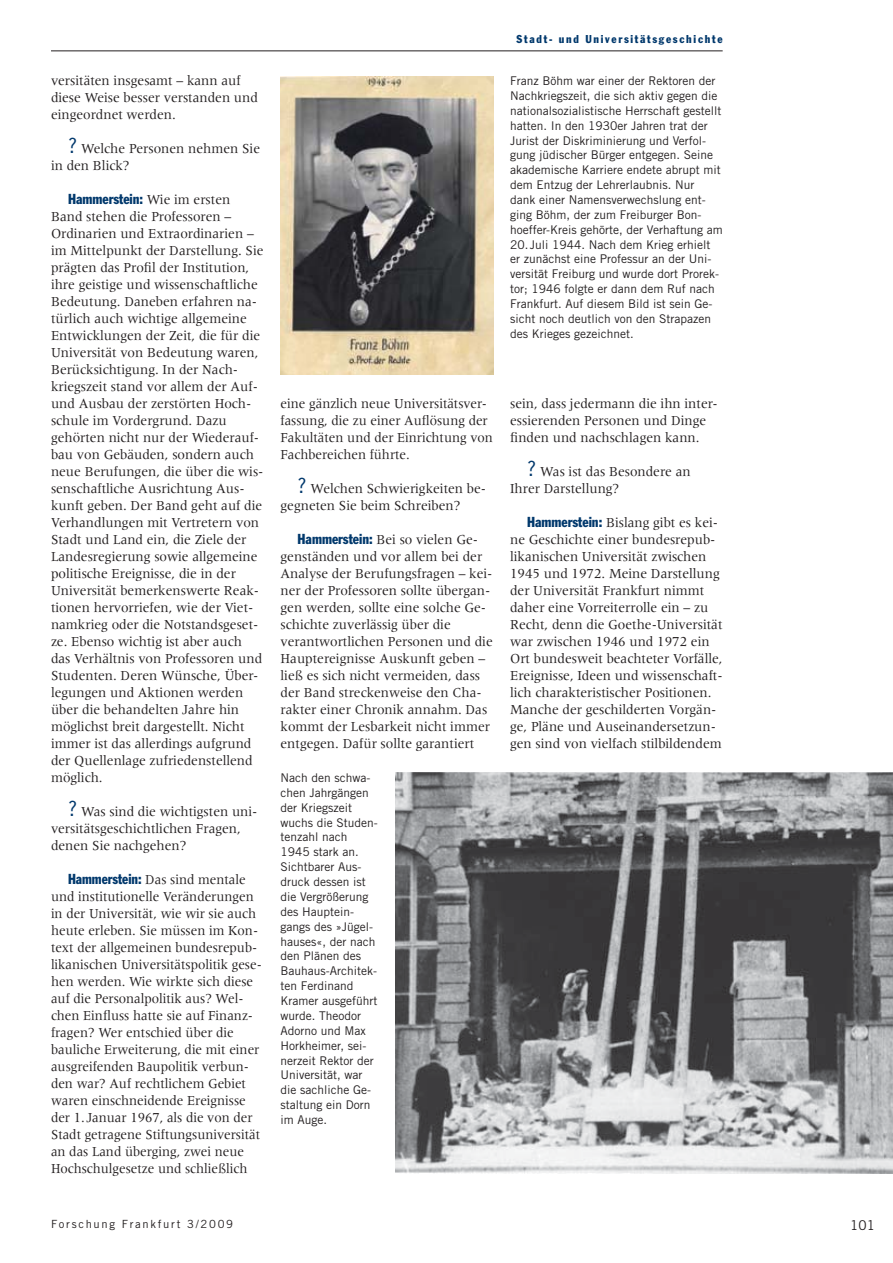
<style>
.page{position:relative;width:893px;height:1263px;background:#fff}
.page>*{position:absolute;margin:0;border:0;box-sizing:border-box;transform-origin:0 0}
.t1{font:14.25px/17px "Meridien";color:#231f20;scale:.95 1}
.t2{font:14.25px/17px "Meridien";color:#231f20;scale:.93 1}
.t3{font:condensed 14.25px "Franklin Gothic";color:#00386c;scale:.95 1}
.t4{font:13.5px "Trade Gothic";color:#231f20}
.t5{font:12px/14.9px "Trade Gothic";color:#231f20}
.t6{font:condensed 11.25px "Franklin Gothic";letter-spacing:.15em;color:#00386c}
.t7{font:11.25px "Trade Gothic";letter-spacing:.15em;color:#231f20}
.s1{font-family:"Trade Gothic";font-size:21px;color:#00386c}
.s2{font-family:"Meridien";font-stretch:normal;color:#231f20}
.s3{font-family:"Franklin Gothic";font-stretch:condensed;color:#00386c}
</style>
<div class="page">
<hr style="left:51px;top:50px;width:672px;height:1px;background:#231f20">
<img style="left:281px;top:77px;width:212px;height:297px">
<img style="left:395px;top:773px;width:498px;height:400px">
<p class="t1" style="left:51px;top:73px;width:219px">versitäten insgesamt – kann auf diese Weise besser verstanden und eingeordnet werden.</p>
<p class="t1" style="left:51px;top:141px;width:222px;text-indent:17px"><span class="s1">?</span> Welche Personen nehmen Sie in den Blick?</p>
<p class="t3" style="left:68px;top:194px;width:172px">Hammerstein: <span class="s2">Wie im ersten</span></p>
<p class="t1" style="left:51px;top:209px;width:225px">Band stehen die Professoren – Ordinarien und Extraordinarien – im Mittelpunkt der Darstellung. Sie prägten das Profil der Institution, ihre geistige und wissenschaftliche Bedeutung. Daneben erfahren na&shy;türlich auch wichtige allgemeine Entwicklungen der Zeit, die für die Universität von Bedeutung waren, Berücksichtigung. In der Nach&shy;kriegszeit stand vor allem der Auf&shy;und Ausbau der zerstörten Hoch&shy;schule im Vordergrund. Dazu gehörten nicht nur der Wiederauf&shy;bau von Gebäuden, sondern auch neue Berufungen, die über die wis&shy;senschaftliche Ausrichtung Aus&shy;kunft geben. Der Band geht auf die Verhandlungen mit Vertretern von Stadt und Land ein, die Ziele der Landesregierung sowie allgemeine politische Ereignisse, die in der Universität bemerkenswerte Reak&shy;tionen hervorriefen, wie der Viet&shy;namkrieg oder die Notstandsgeset&shy;ze. Ebenso wichtig ist aber auch das Verhältnis von Professoren und Studenten. Deren Wünsche, Über&shy;legungen und Aktionen werden über die behandelten Jahre hin möglichst breit dargestellt. Nicht immer ist das allerdings aufgrund der Quellenlage zufriedenstellend möglich.</p>
<p class="t1" style="left:51px;top:804px;width:219px;text-indent:17px"><span class="s1">?</span> Was sind die wichtigsten uni&shy;versitätsgeschichtlichen Fragen, denen Sie nachgehen?</p>
<p class="t2" style="left:51px;top:872px;width:228px;text-indent:17px"><span class="s3">Hammerstein:</span> Das sind mentale und institutionelle Veränderungen in der Universität, wie wir sie auch heute erleben. Sie müssen im Kon&shy;text der allgemeinen bundesrepub&shy;likanischen Universitätspolitik gese&shy;hen werden. Wie wirkte sich diese auf die Personalpolitik aus? Wel&shy;chen Einfluss hatte sie auf Finanz&shy;fragen? Wer entschied über die bauliche Erweiterung, die mit einer ausgreifenden Baupolitik verbun&shy;den war? Auf rechtlichem Gebiet waren einschneidende Ereignisse der 1. Januar 1967, als die von der Stadt getragene Stiftungsuniversität an das Land überging, zwei neue Hochschulgesetze und schließlich</p>
<p class="t6" style="left:517px;top:35px;width:207px">Stadt- und Universitätsgeschichte</p>
<p class="t5" style="left:510px;top:74px;width:214px">Franz Böhm war einer der Rektoren der Nachkriegszeit, die sich aktiv gegen die nationalsozialistische Herrschaft gestellt hatten. In den 1930er Jahren trat der Jurist der Diskriminierung und Verfol&shy;gung jüdischer Bürger entgegen. Seine akademische Karriere endete abrupt mit dem Entzug der Lehrerlaubnis. Nur dank einer Namensverwechslung ent&shy;ging Böhm, der zum Freiburger Bon&shy;hoeffer-Kreis gehörte, der Verhaftung am</p>
<p class="t5" style="left:510px;top:238px;width:210px">20. Juli 1944. Nach dem Krieg erhielt er zunächst eine Professur an der Uni&shy;versität Freiburg und wurde dort Prorek&shy;tor; 1946 folgte er dann dem Ruf nach Frankfurt. Auf diesem Bild ist sein Ge&shy;sicht noch deutlich von den Strapazen des Krieges gezeichnet.</p>
<p class="t2" style="left:281px;top:396px;width:230px">eine gänzlich neue Universitätsver&shy;fassung, die zu einer Auflösung der Fakultäten und der Einrichtung von Fachbereichen führte.</p>
<p class="t1" style="left:281px;top:481px;width:218px;text-indent:17px"><span class="s1">?</span> Welchen Schwierigkeiten be&shy;gegneten Sie beim Schreiben?</p>
<p class="t1" style="left:281px;top:532px;width:225px;text-indent:17px"><span class="s3">Hammerstein:</span> Bei so vielen Ge&shy;genständen und vor allem bei der Analyse der Berufungsfragen – kei&shy;ner der Professoren sollte übergan&shy;gen werden, sollte eine solche Ge&shy;schichte zuverlässig über die verantwortlichen Personen und die Hauptereignisse Auskunft geben – ließ es sich nicht vermeiden, dass der Band streckenweise den Cha&shy;rakter einer Chronik annahm. Das kommt der Lesbarkeit nicht immer entgegen. Dafür sollte garantiert</p>
<p class="t5" style="left:281px;top:771px;width:99px">Nach den schwa&shy;chen Jahrgängen der Kriegszeit wuchs die Studen&shy;tenzahl nach<br>1945 stark an.<br>Sichtbarer Aus&shy;druck dessen ist die Vergrößerung des Hauptein&shy;gangs des »Jügel&shy;hauses«, der nach den Plänen des<br>Bauhaus-Architek&shy;ten Ferdinand<br>Kramer ausgeführt wurde. Theodor<br>Adorno und Max<br>Horkheimer, sei&shy;nerzeit Rektor der<br>Universität, war die sachliche Ge&shy;staltung ein Dorn im Auge.</p>
<p class="t1" style="left:510px;top:396px;width:220px">sein, dass jedermann die ihn inter&shy;essierenden Personen und Dinge finden und nachschlagen kann.</p>
<p class="t1" style="left:510px;top:464px;width:192px;text-indent:17px"><span class="s1">?</span> Was ist das Besondere an<br>Ihrer Darstellung?</p>
<p class="t1" style="left:510px;top:515px;width:225px;text-indent:17px"><span class="s3">Hammerstein:</span> Bislang gibt es kei&shy;ne Geschichte einer bundesrepub&shy;likanischen Universität zwischen 1945 und 1972. Meine Darstellung der Universität Frankfurt nimmt daher eine Vorreiterrolle ein – zu Recht, denn die Goethe-Universität war zwischen 1946 und 1972 ein Ort bundesweit beachteter Vorfälle, Ereignisse, Ideen und wissenschaft&shy;lich charakteristischer Positionen.<br>Manche der geschilderten Vorgän&shy;ge, Pläne und Auseinandersetzun&shy;gen sind von vielfach stilbildendem</p>
<p class="t7" style="left:51px;top:1220px;width:184px">Forschung Frankfurt 3/2009</p>
<p class="t4" style="left:850px;top:1220px;width:26px">101</p>
</div>
